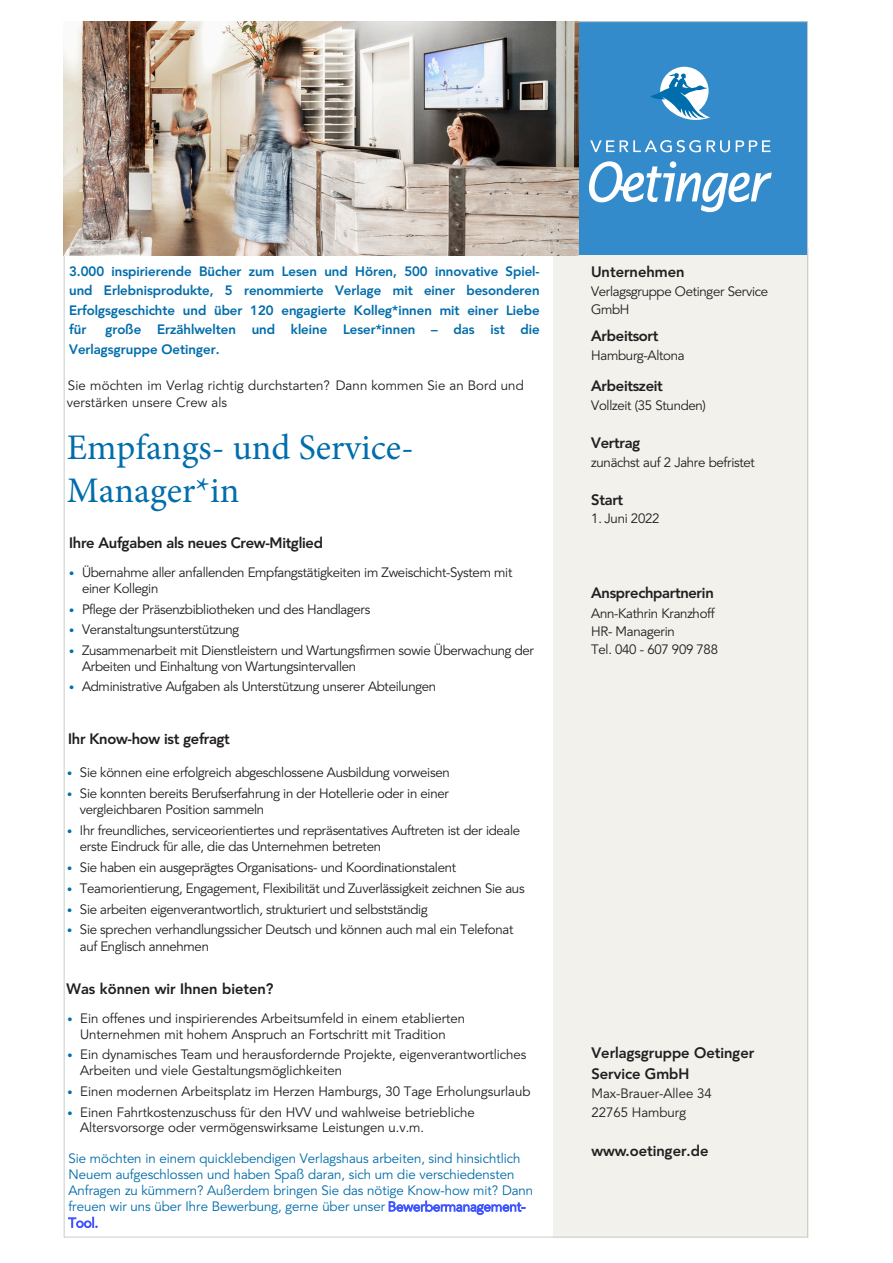
<style>
.page{position:relative;width:893px;height:1263px;background:#fff}
.page>*{position:absolute;margin:0;border:0;box-sizing:border-box;transform-origin:0 0}
.t1{font:36px/43.3px "Minion Pro";color:#006dac}
.t2{font:800 15px "Avenir LT For Oetinger";letter-spacing:-.02em;color:#231f20}
.t3{font:800 15px/20.5px "Avenir LT For Oetinger";color:#231f20}
.t4{font:13.5px/16px "Avenir LT For Oetinger";letter-spacing:-.02em;color:#231f20}
.t5{font:13.5px/15.8px "Avenir LT For Oetinger";color:#231f20}
.t6{font:13.5px/16.2px "Avenir LT For Oetinger";color:#006dac}
.t7{font:800 13.5px/19.5px "Avenir LT For Oetinger";color:#006dac;text-align:justify}
.t8{font:13.5px/16.2px "Avenir LT For Oetinger";letter-spacing:.01em;color:#231f20}
.s1{font-size:10.5px;color:#006dac}
</style>
<div class="page">
<div style="left:553px;top:248px;width:255px;height:989px;background:#f2f1ec"></div>
<div style="left:553px;top:21px;width:255px;height:234px;background:#348bcb"></div>
<svg style="left:651px;top:67px;width:59px;height:53px"></svg>
<svg style="left:590px;top:140px;width:180px;height:12px"></svg>
<svg style="left:589px;top:161px;width:183px;height:51px"></svg>
<div style="left:670px;top:161px;width:6px;height:7px;background:#fff;border-radius:50%"></div>
<img style="left:64px;top:21px;width:515px;height:234px">
<p class="t7" style="left:69px;top:261px;width:472px">3.000 inspirierende Bücher zum Lesen und Hören, 500 innovative Spiel&shy;und Erlebnisprodukte, 5 renommierte Verlage mit einer besonderen Erfolgsgeschichte und über 120 engagierte Kolleg*innen mit einer Liebe für</p>
<p class="t7" style="left:69px;top:320px;width:472px;text-indent:36px">große Erzählwelten und kleine Leser*innen – das ist die<br>Verlagsgruppe Oetinger.</p>
<p class="t8" style="left:67px;top:378px;width:459px">Sie möchten im Verlag richtig durchstarten? Dann kommen Sie an Bord und verstärken unsere Crew als</p>
<h1 class="t1" style="left:67px;top:426px;width:349px">Empfangs- und Service-<br>Manager*in</h1>
<p class="t2" style="left:69px;top:534px;width:255px">Ihre Aufgaben als neues Crew-Mitglied</p>
<p class="t4" style="left:82px;top:565px;width:432px;text-indent:-13px"><span class="s1">•</span> Übernahme aller anfallenden Empfangstätigkeiten im Zweischicht-System mit einer Kollegin</p>
<p class="t4" style="left:69px;top:601px;width:303px"><span class="s1">•</span> Pflege der Präsenzbibliotheken und des Handlagers</p>
<p class="t4" style="left:69px;top:622px;width:171px"><span class="s1">•</span> Veranstaltungsunterstützung</p>
<p class="t4" style="left:82px;top:643px;width:453px;text-indent:-13px"><span class="s1">•</span> Zusammenarbeit mit Dienstleistern und Wartungsfirmen sowie Überwachung der<br>Arbeiten und Einhaltung von Wartungsintervallen</p>
<p class="t4" style="left:69px;top:679px;width:368px"><span class="s1">•</span> Administrative Aufgaben als Unterstützung unserer Abteilungen</p>
<p class="t2" style="left:68px;top:730px;width:163px">Ihr Know-how ist gefragt</p>
<p class="t4" style="left:67px;top:765px;width:384px"><span class="s1">•</span> Sie können eine erfolgreich abgeschlossene Ausbildung vorweisen</p>
<p class="t4" style="left:80px;top:785px;width:371px;text-indent:-13px"><span class="s1">•</span> Sie konnten bereits Berufserfahrung in der Hotellerie oder in einer vergleichbaren Position sammeln</p>
<p class="t4" style="left:80px;top:822px;width:442px;text-indent:-13px"><span class="s1">•</span> Ihr freundliches, serviceorientiertes und repräsentatives Auftreten ist der ideale erste Eindruck für alle, die das Unternehmen betreten</p>
<p class="t4" style="left:67px;top:859px;width:390px"><span class="s1">•</span> Sie haben ein ausgeprägtes Organisations- und Koordinationstalent</p>
<p class="t4" style="left:67px;top:880px;width:459px"><span class="s1">•</span> Teamorientierung, Engagement, Flexibilität und Zuverlässigkeit zeichnen Sie aus</p>
<p class="t4" style="left:67px;top:901px;width:362px"><span class="s1">•</span> Sie arbeiten eigenverantwortlich, strukturiert und selbstständig</p>
<p class="t4" style="left:80px;top:922px;width:435px;text-indent:-13px"><span class="s1">•</span> Sie sprechen verhandlungssicher Deutsch und können auch mal ein Telefonat auf Englisch annehmen</p>
<p class="t3" style="left:67px;top:978px;width:208px">Was können wir Ihnen bieten?</p>
<p class="t5" style="left:67px;top:1010px;width:399px;text-align:center"><span class="s1">•</span> Ein offenes und inspirierendes Arbeitsumfeld in einem etablierten<br>Unternehmen mit hohem Anspruch an Fortschritt mit Tradition</p>
<p class="t5" style="left:80px;top:1047px;width:448px;text-indent:-13px"><span class="s1">•</span> Ein dynamisches Team und herausfordernde Projekte, eigenverantwortliches<br>Arbeiten und viele Gestaltungsmöglichkeiten</p>
<p class="t5" style="left:67px;top:1083px;width:464px"><span class="s1">•</span> Einen modernen Arbeitsplatz im Herzen Hamburgs, 30 Tage Erholungsurlaub</p>
<p class="t5" style="left:80px;top:1104px;width:396px;text-indent:-13px"><span class="s1">•</span> Einen Fahrtkostenzuschuss für den HVV und wahlweise betriebliche<br>Altersvorsorge oder vermögenswirksame Leistungen u.v.m.</p>
<p class="t6" style="left:68px;top:1150px;width:466px">Sie möchten in einem quicklebendigen Verlagshaus arbeiten, sind hinsichtlich Neuem aufgeschlossen und haben Spaß daran, sich um die verschiedensten Anfragen zu kümmern? Außerdem bringen Sie das nötige Know-how mit? Dann freuen wir uns über Ihre Bewerbung, gerne über unser Bewerbermanagement-Tool.</p>
<p class="t3" style="left:591px;top:261px;width:95px">Unternehmen</p>
<p class="t4" style="left:591px;top:282px;width:179px;line-height:18px">Verlagsgruppe Oetinger Service<br>GmbH</p>
<p class="t2" style="left:591px;top:327px;width:69px">Arbeitsort</p>
<p class="t4" style="left:591px;top:348px;width:95px">Hamburg-Altona</p>
<p class="t2" style="left:591px;top:376px;width:73px">Arbeitszeit</p>
<p class="t4" style="left:591px;top:397px;width:116px">Vollzeit (35 Stunden)</p>
<p class="t2" style="left:591px;top:433px;width:50px">Vertrag</p>
<p class="t4" style="left:591px;top:454px;width:165px">zunächst auf 2 Jahre befristet</p>
<p class="t2" style="left:591px;top:490px;width:33px">Start</p>
<p class="t4" style="left:591px;top:511px;width:70px">1. Juni 2022</p>
<p class="t2" style="left:591px;top:584px;width:124px">Ansprechpartnerin</p>
<p class="t4" style="left:591px;top:604px;width:128px;line-height:18.1px">Ann-Kathrin Kranzhoff<br>HR- Managerin<br>Tel. 040 - 607 909 788</p>
<p class="t3" style="left:591px;top:1042px;width:164px">Verlagsgruppe Oetinger<br>Service GmbH</p>
<p class="t5" style="left:591px;top:1084px;width:122px;line-height:18.5px">Max-Brauer-Allee 34<br>22765 Hamburg</p>
<p class="t3" style="left:591px;top:1140px;width:118px">www.oetinger.de</p>
</div>
